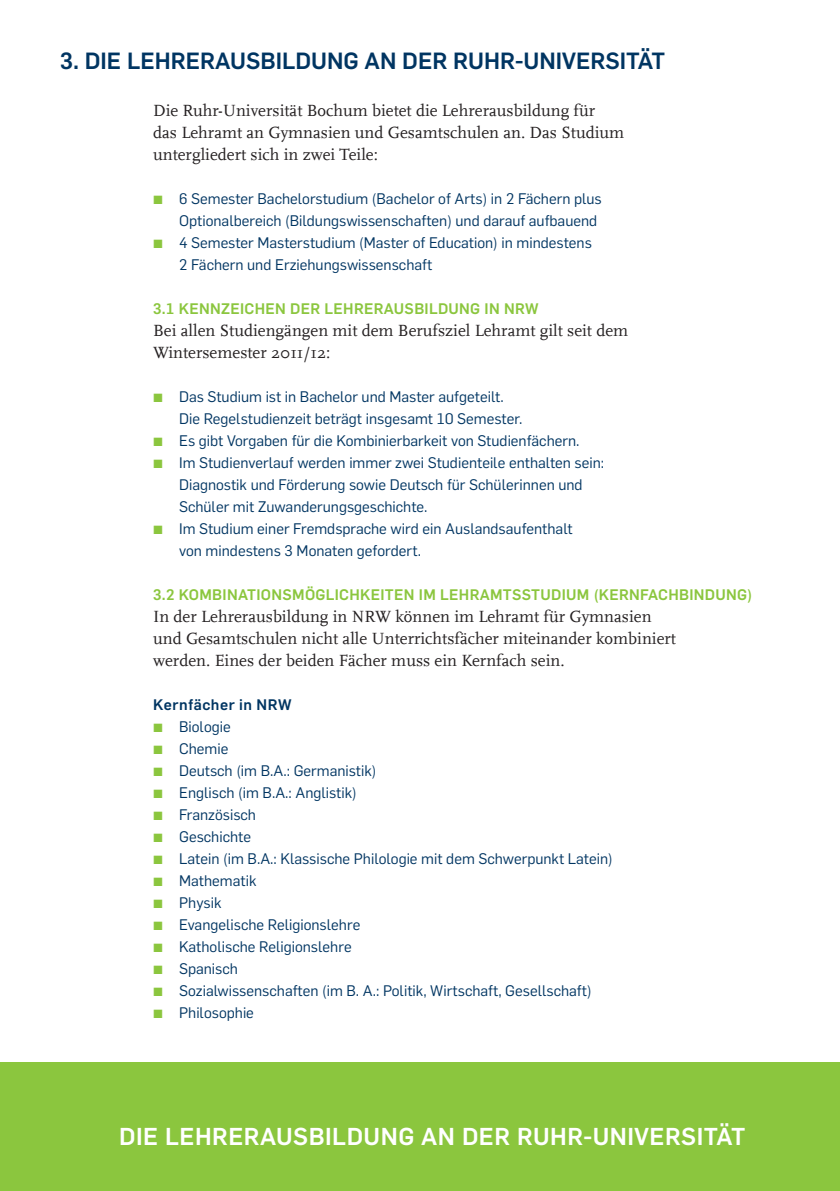
<style>
.page{position:relative;width:840px;height:1191px;background:#fff}
.page>*{position:absolute;margin:0;border:0;box-sizing:border-box;transform-origin:0 0}
.t1{font:700 24px "Rub Flama";letter-spacing:.02em;color:#fff}
.t2{font:700 23px "Rub Flama";color:#003562}
.t3{font:17px/22px "RUB Scala MZ";color:#231f20}
.t4{font:15px/22px "Rub Flama";color:#003562}
.t5{font:700 15px "Rub Flama";letter-spacing:.02em;color:#8bc63e}
.t6{font:700 15px "Rub Flama";letter-spacing:.035em;color:#003562}
.s1{color:#8bc63e}
</style>
<div class="page">
<div style="left:0;top:1062px;width:839px;height:129px;background:#8bc63e"></div>
<h2 class="t2" style="left:60px;top:44px;width:606px">3. DIE LEHRERAUSBILDUNG AN DER RUHR-UNIVERSITÄT</h2>
<p class="t3" style="left:153px;top:99px;width:472px">Die Ruhr-Universität Bochum bietet die Lehrerausbildung für<br>das Lehramt an Gymnasien und Gesamtschulen an. Das Studium untergliedert sich in zwei Teile:</p>
<p class="t4" style="left:179px;top:187px;width:424px;text-indent:-26px"><span class="s1">▪</span> 6 Semester Bachelorstudium (Bachelor of Arts) in 2 Fächern plus<br>Optionalbereich (Bildungswissenschaften) und darauf aufbauend</p>
<p class="t4" style="left:179px;top:231px;width:414px;text-indent:-26px"><span class="s1">▪</span> 4 Semester Masterstudium (Master of Education) in mindestens<br>2 Fächern und Erziehungswissenschaft</p>
<p class="t5" style="left:153px;top:298px;width:387px">3.1 KENNZEICHEN DER LEHRERAUSBILDUNG IN NRW</p>
<p class="t3" style="left:153px;top:319px;width:476px">Bei allen Studiengängen mit dem Berufsziel Lehramt gilt seit dem<br>Wintersemester 2011/12:</p>
<p class="t4" style="left:179px;top:385px;width:344px;text-indent:-26px"><span class="s1">▪</span> Das Studium ist in Bachelor und Master aufgeteilt.<br>Die Regelstudienzeit beträgt insgesamt 10 Semester.</p>
<p class="t4" style="left:153px;top:429px;width:427px"><span class="s1">▪</span> Es gibt Vorgaben für die Kombinierbarkeit von Studienfächern.</p>
<p class="t4" style="left:179px;top:451px;width:426px;text-indent:-26px"><span class="s1">▪</span> Im Studienverlauf werden immer zwei Studienteile enthalten sein:<br>Diagnostik und Förderung sowie Deutsch für Schülerinnen und<br>Schüler mit Zuwanderungsgeschichte.</p>
<p class="t4" style="left:179px;top:517px;width:395px;text-indent:-26px"><span class="s1">▪</span> Im Studium einer Fremdsprache wird ein Auslandsaufenthalt von mindestens 3 Monaten gefordert.</p>
<p class="t5" style="left:153px;top:584px;width:600px">3.2 KOMBINATIONSMÖGLICHKEITEN IM LEHRAMTSSTUDIUM (KERNFACHBINDUNG)</p>
<p class="t3" style="left:153px;top:605px;width:524px">In der Lehrerausbildung in NRW können im Lehramt für Gymnasien und Gesamtschulen nicht alle Unterrichtsfächer miteinander kombiniert werden. Eines der beiden Fächer muss ein Kernfach sein.</p>
<p class="t6" style="left:153px;top:694px;width:140px">Kernfächer in NRW</p>
<p class="t4" style="left:153px;top:715px;width:79px"><span class="s1">▪</span> Biologie</p>
<p class="t4" style="left:153px;top:737px;width:77px"><span class="s1">▪</span> Chemie</p>
<p class="t4" style="left:153px;top:759px;width:225px"><span class="s1">▪</span> Deutsch (im B.A.: Germanistik)</p>
<p class="t4" style="left:153px;top:781px;width:205px"><span class="s1">▪</span> Englisch (im B.A.: Anglistik)</p>
<p class="t4" style="left:153px;top:803px;width:104px"><span class="s1">▪</span> Französisch</p>
<p class="t4" style="left:153px;top:825px;width:99px"><span class="s1">▪</span> Geschichte</p>
<p class="t4" style="left:153px;top:847px;width:461px"><span class="s1">▪</span> Latein (im B.A.: Klassische Philologie mit dem Schwerpunkt Latein)</p>
<p class="t4" style="left:153px;top:869px;width:105px"><span class="s1">▪</span> Mathematik</p>
<p class="t4" style="left:153px;top:891px;width:70px"><span class="s1">▪</span> Physik</p>
<p class="t4" style="left:153px;top:913px;width:209px"><span class="s1">▪</span> Evangelische Religionslehre</p>
<p class="t4" style="left:153px;top:935px;width:200px"><span class="s1">▪</span> Katholische Religionslehre</p>
<p class="t4" style="left:153px;top:957px;width:86px"><span class="s1">▪</span> Spanisch</p>
<p class="t4" style="left:153px;top:979px;width:440px"><span class="s1">▪</span> Sozialwissenschaften (im B. A.: Politik, Wirtschaft, Gesellschaft)</p>
<p class="t4" style="left:153px;top:1001px;width:102px"><span class="s1">▪</span> Philosophie</p>
<h1 class="t1" style="left:119px;top:1118px;width:627px">DIE LEHRERAUSBILDUNG AN DER RUHR-UNIVERSITÄT</h1>
</div>
